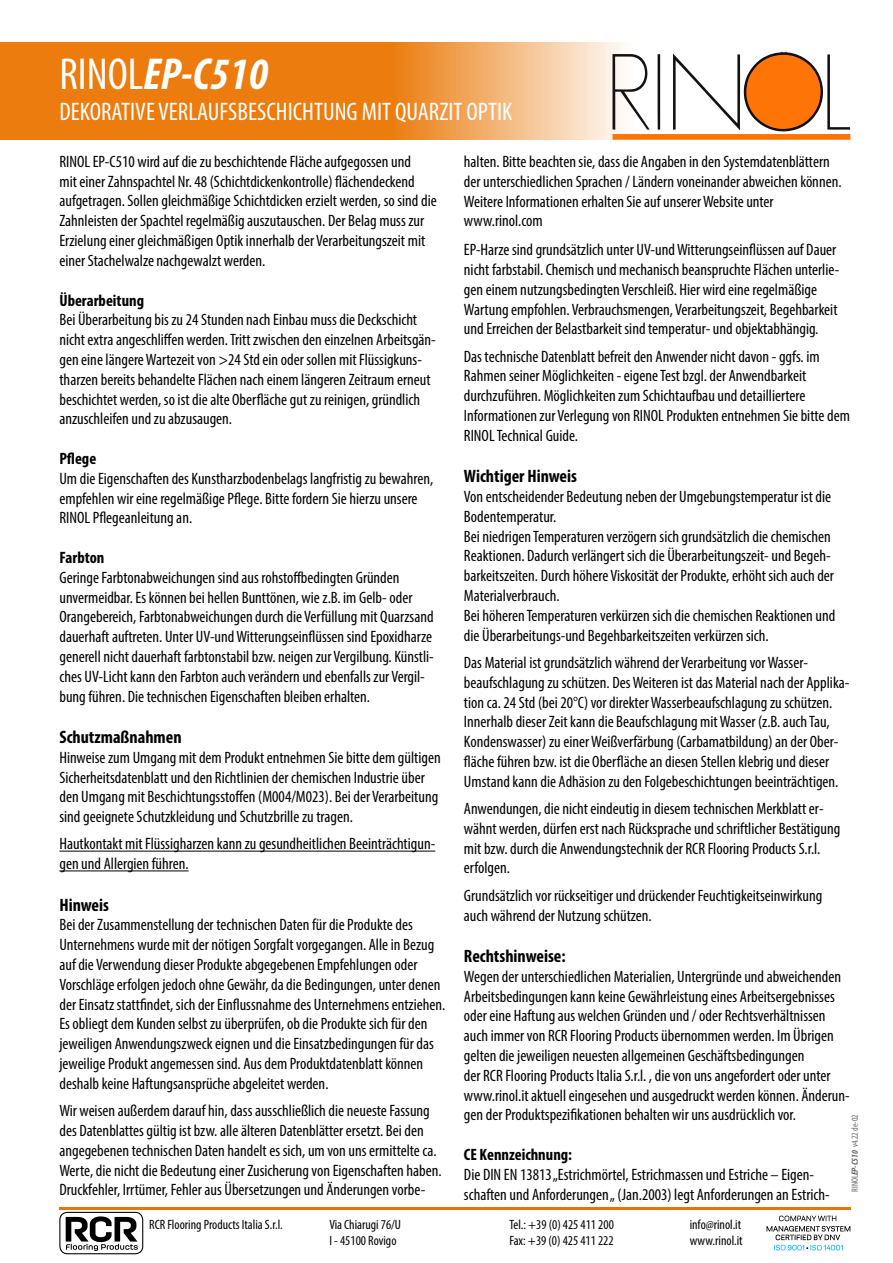
<style>
.page{position:relative;width:893px;height:1263px;background:#fff}
.page>*{position:absolute;margin:0;border:0;box-sizing:border-box;transform-origin:0 0}
.t1{font:italic 700 condensed 45px "Myriad Pro";color:#fff}
.t2{font:condensed 25.5px "Myriad Pro";color:#fff}
.t3{font:700 condensed 18px "Myriad Pro";color:#000}
.t4{font:condensed 16.5px/19.8px "Myriad Pro";color:#000}
.t5{font:700 condensed 16.5px "Myriad Pro";color:#000}
.t6{font:condensed 13.5px/16.2px "Myriad Pro";color:#000}
.t7{font:condensed 9px "Myriad Pro";color:#67676b}
.s1{font-weight:400;font-style:normal}
.s2{font-weight:700;font-style:italic}
</style>
<div class="page">
<hr style="left:59px;top:851px;width:376px;height:1px;background:#000">
<hr style="left:59px;top:870px;width:130px;height:1px;background:#000">
<hr style="left:59px;top:1207px;width:791px;height:2px;background:#ea7500">
<svg style="left:0;top:42px;width:851px;height:98px;background:#ef9943"></svg>
<svg style="left:612px;top:54px;width:38px;height:76px"></svg>
<svg style="left:657px;top:54px;width:3px;height:76px"></svg>
<svg style="left:673px;top:52px;width:177px;height:80px"></svg>
<div style="left:612px;top:134px;width:238px;height:6px;background:#ff7406"></div>
<svg style="left:59px;top:1212px;width:84px;height:42px"></svg>
<svg style="left:766px;top:1215px;width:84px;height:36px"></svg>
<h1 class="t1" style="left:60px;top:46px;width:210px"><span class="s1">RINOL</span>EP-C510</h1>
<h2 class="t2" style="left:60px;top:96px;width:454px">DEKORATIVE VERLAUFSBESCHICHTUNG MIT QUARZIT OPTIK</h2>
<p class="t4" style="left:59px;top:151px;width:379px">RINOL EP-C510 wird auf die zu beschichtende Fläche aufgegossen und<br>mit einer Zahnspachtel Nr. 48 (Schichtdickenkontrolle) flächendeckend aufgetragen. Sollen gleichmäßige Schichtdicken erzielt werden, so sind die Zahnleisten der Spachtel regelmäßig auszutauschen. Der Belag muss zur Erzielung einer gleichmäßigen Optik innerhalb der Verarbeitungszeit mit einer Stachelwalze nachgewalzt werden.</p>
<p class="t5" style="left:59px;top:290px;width:86px">Überarbeitung</p>
<p class="t4" style="left:59px;top:310px;width:378px">Bei Überarbeitung bis zu 24 Stunden nach Einbau muss die Deckschicht nicht extra angeschliffen werden. Tritt zwischen den einzelnen Arbeitsgän&shy;gen eine längere Wartezeit von &gt;24 Std ein oder sollen mit Flüssigkuns&shy;tharzen bereits behandelte Flächen nach einem längeren Zeitraum erneut beschichtet werden, so ist die alte Oberfläche gut zu reinigen, gründlich anzuschleifen und zu abzusaugen.</p>
<p class="t5" style="left:59px;top:448px;width:38px">Pflege</p>
<p class="t4" style="left:59px;top:468px;width:375px">Um die Eigenschaften des Kunstharzbodenbelags langfristig zu bewahren, empfehlen wir eine regelmäßige Pflege. Bitte fordern Sie hierzu unsere<br>RINOL Pflegeanleitung an.</p>
<p class="t5" style="left:59px;top:547px;width:46px">Farbton</p>
<p class="t4" style="left:59px;top:567px;width:376px">Geringe Farbtonabweichungen sind aus rohstoffbedingten Gründen unvermeidbar. Es können bei hellen Bunttönen, wie z.B. im Gelb- oder Orangebereich, Farbtonabweichungen durch die Verfüllung mit Quarzsand dauerhaft auftreten. Unter UV-und Witterungseinflüssen sind Epoxidharze generell nicht dauerhaft farbtonstabil bzw. neigen zur Vergilbung. Künstli&shy;ches UV-Licht kann den Farbton auch verändern und ebenfalls zur Vergil&shy;bung führen. Die technischen Eigenschaften bleiben erhalten.</p>
<p class="t3" style="left:59px;top:726px;width:124px">Schutzmaßnahmen</p>
<p class="t4" style="left:59px;top:747px;width:383px">Hinweise zum Umgang mit dem Produkt entnehmen Sie bitte dem gültigen Sicherheitsdatenblatt und den Richtlinien der chemischen Industrie über den Umgang mit Beschichtungsstoffen (M004/M023). Bei der Verarbeitung sind geeignete Schutzkleidung und Schutzbrille zu tragen.</p>
<p class="t4" style="left:59px;top:834px;width:377px">Hautkontakt mit Flüssigharzen kann zu gesundheitlichen Beeinträchtigun&shy;gen und Allergien führen.</p>
<p class="t3" style="left:59px;top:893px;width:51px">Hinweis</p>
<p class="t4" style="left:59px;top:915px;width:387px">Bei der Zusammenstellung der technischen Daten für die Produkte des Unternehmens wurde mit der nötigen Sorgfalt vorgegangen. Alle in Bezug auf die Verwendung dieser Produkte abgegebenen Empfehlungen oder Vorschläge erfolgen jedoch ohne Gewähr, da die Bedingungen, unter denen der Einsatz stattfindet, sich der Einflussnahme des Unternehmens entziehen.<br>Es obliegt dem Kunden selbst zu überprüfen, ob die Produkte sich für den jeweiligen Anwendungszweck eignen und die Einsatzbedingungen für das jeweilige Produkt angemessen sind. Aus dem Produktdatenblatt können deshalb keine Haftungsansprüche abgeleitet werden.</p>
<p class="t4" style="left:59px;top:1101px;width:384px">Wir weisen außerdem darauf hin, dass ausschließlich die neueste Fassung des Datenblattes gültig ist bzw. alle älteren Datenblätter ersetzt. Bei den angegebenen technischen Daten handelt es sich, um von uns ermittelte ca.<br>Werte, die nicht die Bedeutung einer Zusicherung von Eigenschaften haben.<br>Druckfehler, Irrtümer, Fehler aus Übersetzungen und Änderungen vorbe-</p>
<p class="t4" style="left:464px;top:151px;width:379px">halten. Bitte beachten sie, dass die Angaben in den Systemdatenblättern der unterschiedlichen Sprachen / Ländern voneinander abweichen können.<br>Weitere Informationen erhalten Sie auf unserer Website unter www.rinol.com</p>
<p class="t4" style="left:464px;top:240px;width:377px">EP-Harze sind grundsätzlich unter UV-und Witterungseinflüssen auf Dauer nicht farbstabil. Chemisch und mechanisch beanspruchte Flächen unterlie&shy;gen einem nutzungsbedingten Verschleiß. Hier wird eine regelmäßige Wartung empfohlen. Verbrauchsmengen, Verarbeitungszeit, Begehbarkeit und Erreichen der Belastbarkeit sind temperatur- und objektabhängig.</p>
<p class="t4" style="left:464px;top:346px;width:388px">Das technische Datenblatt befreit den Anwender nicht davon - ggfs. im Rahmen seiner Möglichkeiten - eigene Test bzgl. der Anwendbarkeit durchzuführen. Möglichkeiten zum Schichtaufbau und detailliertere Informationen zur Verlegung von RINOL Produkten entnehmen Sie bitte dem RINOL Technical Guide.</p>
<p class="t3" style="left:464px;top:465px;width:115px">Wichtiger Hinweis</p>
<p class="t4" style="left:464px;top:486px;width:373px">Von entscheidender Bedeutung neben der Umgebungstemperatur ist die Bodentemperatur.<br>Bei niedrigen Temperaturen verzögern sich grundsätzlich die chemischen Reaktionen. Dadurch verlängert sich die Überarbeitungszeit- und Begeh&shy;barkeitszeiten. Durch höhere Viskosität der Produkte, erhöht sich auch der Materialverbrauch.<br>Bei höheren Temperaturen verkürzen sich die chemischen Reaktionen und die Überarbeitungs-und Begehbarkeitszeiten verkürzen sich.</p>
<p class="t4" style="left:464px;top:652px;width:387px">Das Material ist grundsätzlich während der Verarbeitung vor Wasser&shy;beaufschlagung zu schützen. Des Weiteren ist das Material nach der Applika&shy;tion ca. 24 Std (bei 20°C) vor direkter Wasserbeaufschlagung zu schützen.<br>Innerhalb dieser Zeit kann die Beaufschlagung mit Wasser (z.B. auch Tau, Kondenswasser) zu einer Weißverfärbung (Carbamatbildung) an der Ober&shy;fläche führen bzw. ist die Oberfläche an diesen Stellen klebrig und dieser Umstand kann die Adhäsion zu den Folgebeschichtungen beeinträchtigen.</p>
<p class="t4" style="left:464px;top:798px;width:378px">Anwendungen, die nicht eindeutig in diesem technischen Merkblatt er&shy;wähnt werden, dürfen erst nach Rücksprache und schriftlicher Bestätigung mit bzw. durch die Anwendungstechnik der RCR Flooring Products S.r.l. erfolgen.</p>
<p class="t4" style="left:464px;top:885px;width:360px">Grundsätzlich vor rückseitiger und drückender Feuchtigkeitseinwirkung auch während der Nutzung schützen.</p>
<p class="t3" style="left:464px;top:945px;width:103px">Rechtshinweise:</p>
<p class="t4" style="left:464px;top:966px;width:387px">Wegen der unterschiedlichen Materialien, Untergründe und abweichenden Arbeitsbedingungen kann keine Gewährleistung eines Arbeitsergebnisses oder eine Haftung aus welchen Gründen und / oder Rechtsverhältnissen auch immer von RCR Flooring Products übernommen werden. Im Übrigen gelten die jeweiligen neuesten allgemeinen Geschäftsbedingungen<br>der RCR Flooring Products Italia S.r.l. , die von uns angefordert oder unter www.rinol.it aktuell eingesehen und ausgedruckt werden können. Änderun&shy;gen der Produktspezifikationen behalten wir uns ausdrücklich vor.</p>
<p class="t5" style="left:464px;top:1144px;width:110px">CE Kennzeichnung:</p>
<p class="t4" style="left:464px;top:1164px;width:367px">Die DIN EN 13813 „Estrichmörtel, Estrichmassen und Estriche – Eigen&shy;schaften und Anforderungen „ (Jan.2003) legt Anforderungen an Estrich-</p>
<p class="t7" style="left:849px;top:1192px;width:79px;rotate:-90deg">RINOL<span class="s2">EP-C510</span> v4.22 de-02</p>
<p class="t6" style="left:149px;top:1216px;width:135px">RCR Flooring Products Italia S.r.l.</p>
<p class="t6" style="left:329px;top:1216px;width:73px">Via Chiarugi 76/U<br>I - 45100 Rovigo</p>
<p class="t6" style="left:510px;top:1216px;width:106px">Tel.: +39 (0) 425 411 200<br>Fax: +39 (0) 425 411 222</p>
<p class="t6" style="left:690px;top:1216px;width:54px">info@rinol.it www.rinol.it</p>
</div>
